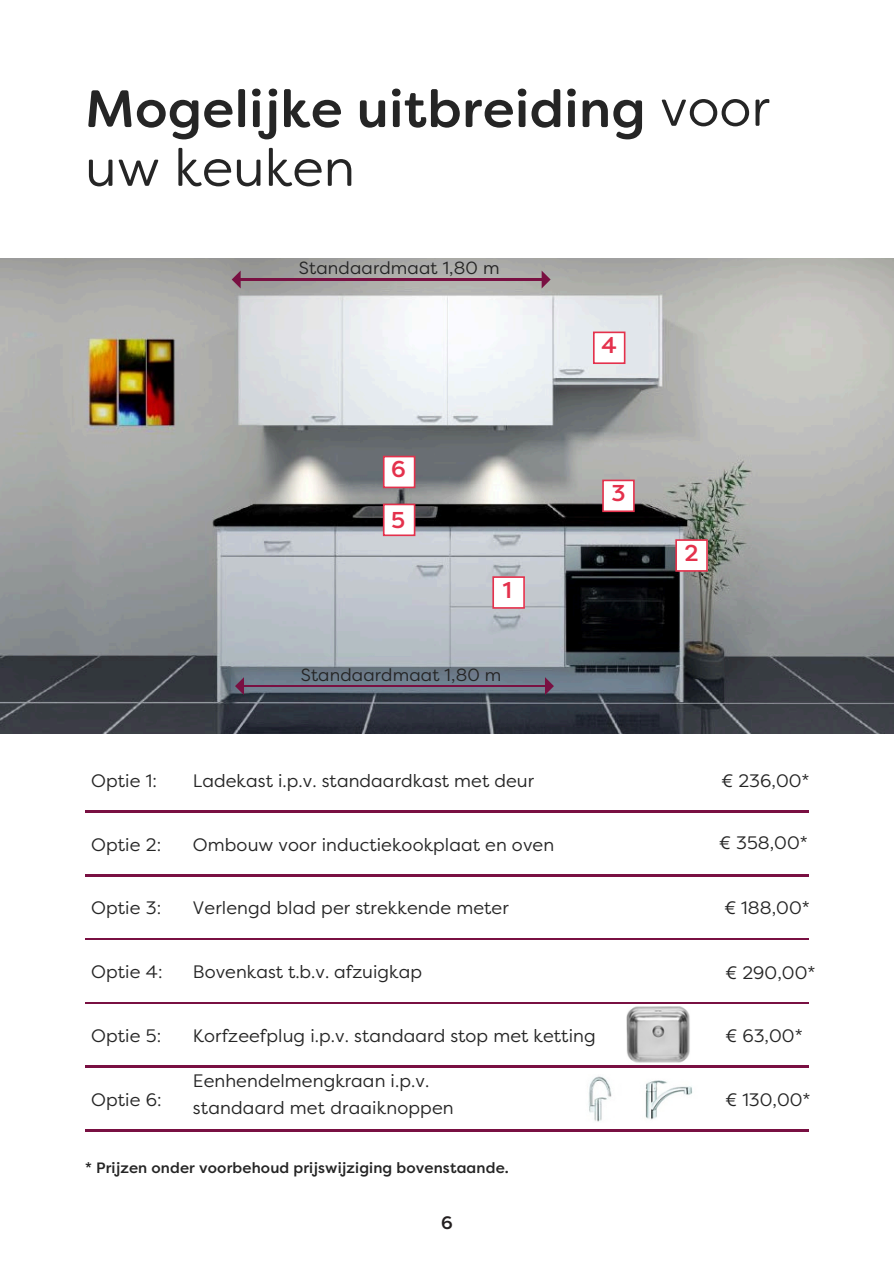
<style>
.page{position:relative;width:894px;height:1264px;background:#fff}
.page>*{position:absolute;margin:0;border:0;box-sizing:border-box;transform-origin:0 0}
.t1{font:500 52.5px "Filson Soft";letter-spacing:.01em;color:#252525}
.t2{font:52.5px "Filson Soft";color:#252525}
.t3{font:500 22.95px "Filson Pro";color:#e4314c}
.t4{font:18px/27px "Filson Pro";letter-spacing:.005em;color:#252525}
.t5{font:500 18px "Filson Soft";color:#231f20}
.t6{font:17.55px "Filson Pro";letter-spacing:.01em;color:#252525}
.t7{font:500 15px "Filson Pro";letter-spacing:.01em;color:#252525}
.s1{font-weight:400}
</style>
<div class="page">
<hr style="left:85px;top:810px;width:99px;height:2px;background:#791042">
<hr style="left:184px;top:810px;width:427px;height:2px;background:#791042">
<hr style="left:611px;top:810px;width:94px;height:2px;background:#791042">
<hr style="left:705px;top:810px;width:103px;height:2px;background:#791042">
<hr style="left:85px;top:874px;width:99px;height:2px;background:#791042">
<hr style="left:184px;top:874px;width:427px;height:2px;background:#791042">
<hr style="left:611px;top:874px;width:94px;height:2px;background:#791042">
<hr style="left:705px;top:874px;width:103px;height:2px;background:#791042">
<hr style="left:85px;top:938px;width:99px;height:1px;background:#791042">
<hr style="left:184px;top:938px;width:427px;height:1px;background:#791042">
<hr style="left:611px;top:938px;width:94px;height:1px;background:#791042">
<hr style="left:705px;top:938px;width:103px;height:1px;background:#791042">
<hr style="left:85px;top:1002px;width:99px;height:1px;background:#791042">
<hr style="left:184px;top:1002px;width:427px;height:1px;background:#791042">
<hr style="left:611px;top:1002px;width:94px;height:1px;background:#791042">
<hr style="left:705px;top:1002px;width:103px;height:1px;background:#791042">
<hr style="left:85px;top:1065px;width:99px;height:2px;background:#791042">
<hr style="left:184px;top:1065px;width:427px;height:2px;background:#791042">
<hr style="left:611px;top:1065px;width:94px;height:2px;background:#791042">
<hr style="left:705px;top:1065px;width:103px;height:2px;background:#791042">
<hr style="left:85px;top:1129px;width:99px;height:2px;background:#791042">
<hr style="left:184px;top:1129px;width:427px;height:2px;background:#791042">
<hr style="left:611px;top:1129px;width:94px;height:2px;background:#791042">
<hr style="left:705px;top:1129px;width:103px;height:2px;background:#791042">
<img style="left:626px;top:1006px;width:64px;height:57px">
<img style="left:645px;top:1080px;width:47px;height:40px">
<img style="left:588px;top:1076px;width:24px;height:46px">
<img style="left:0;top:258px;width:893px;height:475px">
<svg style="left:592px;top:331px;width:33px;height:33px"></svg>
<svg style="left:602px;top:479px;width:32px;height:33px"></svg>
<svg style="left:675px;top:539px;width:32px;height:32px"></svg>
<svg style="left:383px;top:503px;width:32px;height:33px"></svg>
<svg style="left:383px;top:456px;width:32px;height:32px"></svg>
<svg style="left:492px;top:576px;width:32px;height:32px"></svg>
<hr style="left:238px;top:279px;width:308px;height:1px;background:#791042">
<svg style="left:232px;top:270px;width:8px;height:18px"></svg>
<svg style="left:541px;top:270px;width:9px;height:18px"></svg>
<hr style="left:242px;top:685px;width:307px;height:2px;background:#791042">
<svg style="left:235px;top:677px;width:9px;height:18px"></svg>
<svg style="left:545px;top:677px;width:8px;height:18px"></svg>
<h2 class="t1" style="left:85px;top:89px;width:686px">Mogelijke uitbreiding <span class="s1">voor</span></h2>
<h2 class="t2" style="left:85px;top:148px;width:271px">uw keuken</h2>
<p class="t6" style="left:299px;top:257px;width:202px">Standaardmaat 1,80 m</p>
<h4 class="t3" style="left:391px;top:455px;width:16px">6</h4>
<h4 class="t3" style="left:391px;top:505px;width:16px">5</h4>
<p class="t3" style="left:502px;top:575px;width:11px">1</p>
<p class="t6" style="left:300px;top:664px;width:202px">Standaardmaat 1,80 m</p>
<p class="t4" style="left:91px;top:767px;width:67px">Optie 1:</p>
<h4 class="t4" style="left:193px;top:767px;width:342px">Ladekast i.p.v. standaardkast met deur</h4>
<p class="t4" style="left:91px;top:831px;width:72px">Optie 2:</p>
<h4 class="t4" style="left:193px;top:831px;width:362px">Ombouw voor inductiekookplaat en oven</h4>
<p class="t4" style="left:91px;top:894px;width:72px">Optie 3:</p>
<h4 class="t4" style="left:193px;top:894px;width:317px">Verlengd blad per strekkende meter</h4>
<h4 class="t4" style="left:91px;top:958px;width:73px">Optie 4:</h4>
<h4 class="t4" style="left:193px;top:958px;width:230px">Bovenkast t.b.v. afzuigkap</h4>
<h4 class="t3" style="left:601px;top:331px;width:17px">4</h4>
<h4 class="t3" style="left:611px;top:479px;width:16px">3</h4>
<h3 class="t4" style="left:91px;top:1022px;width:72px">Optie 5:</h3>
<p class="t4" style="left:91px;top:1086px;width:72px">Optie 6:</p>
<h4 class="t4" style="left:193px;top:1022px;width:404px">Korfzeefplug i.p.v. standaard stop met ketting</h4>
<h4 class="t4" style="left:193px;top:1067px;width:262px">Eenhendelmengkraan i.p.v. standaard met draaiknoppen</h4>
<h4 class="t7" style="left:85px;top:1158px;width:425px">* Prijzen onder voorbehoud prijswijziging bovenstaande.</h4>
<h1 class="t5" style="left:441px;top:1216px;width:13px">6</h1>
<h4 class="t3" style="left:684px;top:538px;width:16px">2</h4>
<h4 class="t4" style="left:721px;top:767px;width:90px">€ 236,00*</h4>
<h4 class="t4" style="left:719px;top:829px;width:90px">€ 358,00*</h4>
<h4 class="t4" style="left:724px;top:894px;width:87px">€ 188,00*</h4>
<h4 class="t4" style="left:725px;top:959px;width:92px">€ 290,00*</h4>
<h4 class="t4" style="left:725px;top:1022px;width:79px">€ 63,00*</h4>
<h4 class="t4" style="left:725px;top:1086px;width:87px">€ 130,00*</h4>
</div>
